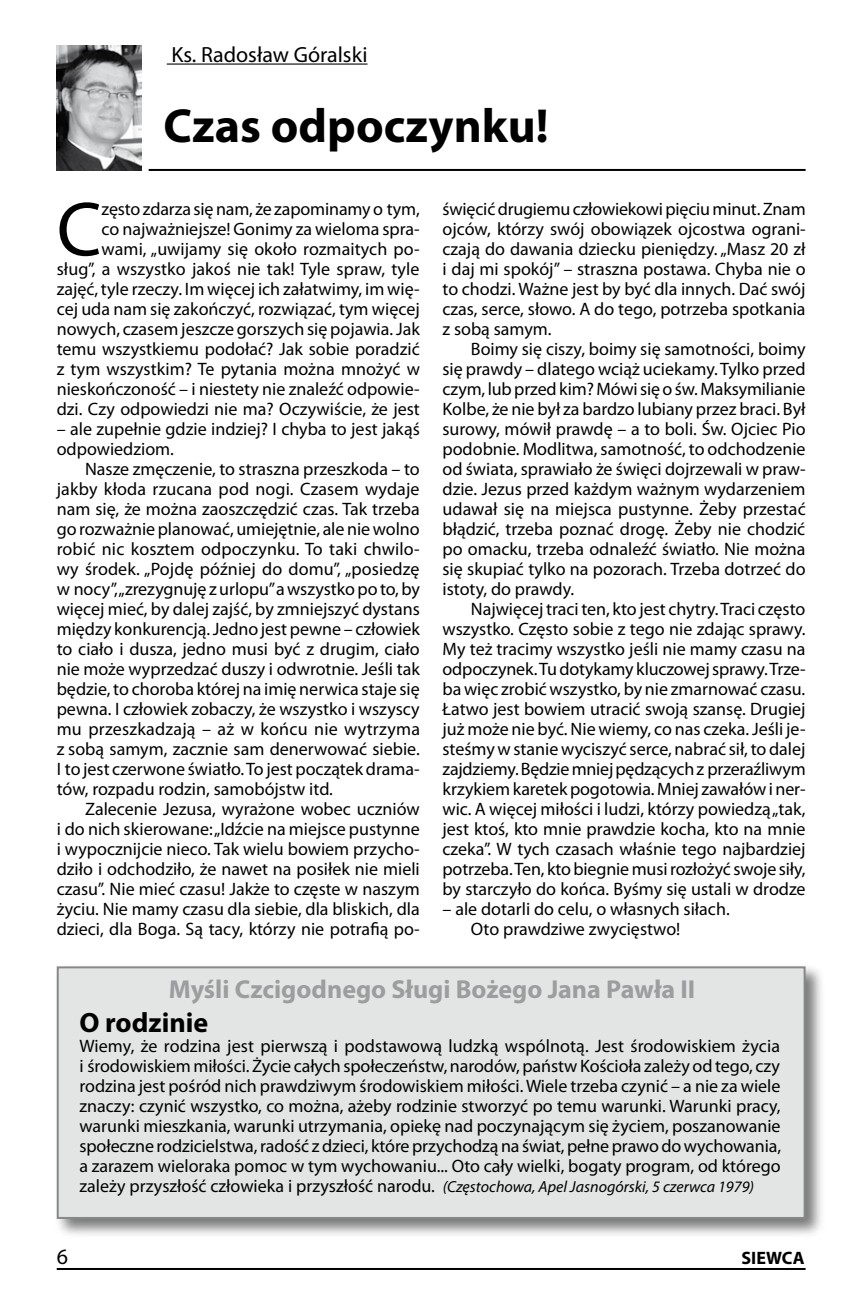
<style>
.page{position:relative;width:851px;height:1304px;background:#fff}
.page>*{position:absolute;margin:0;border:0;box-sizing:border-box;transform-origin:0 0}
.t1{font:77.4px "Myriad Pro";color:#000}
.t2{font:700 48px "Myriad Pro";color:#000}
.t3{font:700 28px "Myriad Pro";color:#000}
.t4{font:700 26px "Myriad Pro";color:#9c9d9f}
.t5{font:22px "Myriad Pro";color:#000}
.t6{font:18px/20px "Myriad Pro";color:#000;text-align:justify}
.t7{font:700 18px "Myriad Pro";color:#000}
.s1{font-style:italic;font-size:16px}
</style>
<div class="page">
<hr style="left:57px;top:1268px;width:748px;height:2px;background:#000">
<hr style="left:167px;top:64px;width:200px;height:1px;background:#000">
<hr style="left:149px;top:169px;width:656px;height:2px;background:#000">
<img style="left:57px;top:45px;width:85px;height:126px">
<div style="left:53px;top:962px;width:772px;height:278px;background:#000;opacity:.53"></div>
<div style="left:58px;top:967px;width:746px;height:251px;background:#e3e4e4"></div>
<div style="left:57px;top:966px;width:748px;height:253px;border:2px solid #878889"></div>
<p class="t5" style="left:171px;top:41px;width:197px">Ks. Radosław Góralski</p>
<h2 class="t2" style="left:163px;top:94px;width:387px">Czas odpoczynku!</h2>
<h1 class="t1" style="left:57px;top:182px;width:46px">C</h1>
<p class="t6" style="left:57px;top:199px;width:365px;text-align:right">zęsto zdarza się nam, że zapominamy o tym,<br>co najważniejsze! Gonimy za wieloma spra&shy;wami, „uwijamy się około rozmaitych po-<br>sług”, a wszystko jakoś nie tak! Tyle spraw, tyle zajęć, tyle rzeczy. Im więcej ich załatwimy, im wię&shy;cej uda nam się zakończyć, rozwiązać, tym więcej nowych, czasem jeszcze gorszych się pojawia. Jak temu wszystkiemu podołać? Jak sobie poradzić z tym wszystkim? Te pytania można mnożyć w nieskończoność – i niestety nie znaleźć odpowie&shy;dzi. Czy odpowiedzi nie ma? Oczywiście, że jest</p>
<p class="t6" style="left:57px;top:419px;width:364px">– ale zupełnie gdzie indziej? I chyba to jest jakąś odpowiedziom.</p>
<p class="t6" style="left:57px;top:459px;width:365px;text-indent:28px">Nasze zmęczenie, to straszna przeszkoda – to jakby kłoda rzucana pod nogi. Czasem wydaje nam się, że można zaoszczędzić czas. Tak trzeba go rozważnie planować, umiejętnie, ale nie wolno robić nic kosztem odpoczynku. To taki chwilo&shy;wy środek. „Pojdę później do domu”, „posiedzę w nocy”, „zrezygnuję z urlopu” a wszystko po to, by więcej mieć, by dalej zajść, by zmniejszyć dystans między konkurencją. Jedno jest pewne – człowiek to ciało i dusza, jedno musi być z drugim, ciało nie może wyprzedzać duszy i odwrotnie. Jeśli tak będzie, to choroba której na imię nerwica staje się pewna. I człowiek zobaczy, że wszystko i wszyscy mu przeszkadzają – aż w końcu nie wytrzyma z sobą samym, zacznie sam denerwować siebie.<br>I to jest czerwone światło. To jest początek drama&shy;tów, rozpadu rodzin, samobójstw itd.</p>
<p class="t6" style="left:57px;top:799px;width:364px;text-indent:28px">Zalecenie Jezusa, wyrażone wobec uczniów i do nich skierowane: „Idźcie na miejsce pustynne i wypocznijcie nieco. Tak wielu bowiem przycho&shy;dziło i odchodziło, że nawet na posiłek nie mieli czasu”. Nie mieć czasu! Jakże to częste w naszym życiu. Nie mamy czasu dla siebie, dla bliskich, dla dzieci, dla Boga. Są tacy, którzy nie potrafią po-</p>
<p class="t6" style="left:442px;top:199px;width:365px">święcić drugiemu człowiekowi pięciu minut. Znam ojców, którzy swój obowiązek ojcostwa ograni&shy;czają do dawania dziecku pieniędzy. „Masz 20 zł i daj mi spokój” – straszna postawa. Chyba nie o to chodzi. Ważne jest by być dla innych. Dać swój czas, serce, słowo. A do tego, potrzeba spotkania z sobą samym.</p>
<p class="t6" style="left:442px;top:339px;width:364px;text-indent:28px">Boimy się ciszy, boimy się samotności, boimy się prawdy – dlatego wciąż uciekamy. Tylko przed czym, lub przed kim? Mówi się o św. Maksymilianie Kolbe, że nie był za bardzo lubiany przez braci. Był surowy, mówił prawdę – a to boli. Św. Ojciec Pio podobnie. Modlitwa, samotność, to odchodzenie od świata, sprawiało że święci dojrzewali w praw&shy;dzie. Jezus przed każdym ważnym wydarzeniem udawał się na miejsca pustynne. Żeby przestać błądzić, trzeba poznać drogę. Żeby nie chodzić po omacku, trzeba odnaleźć światło. Nie można się skupiać tylko na pozorach. Trzeba dotrzeć do istoty, do prawdy.</p>
<p class="t6" style="left:442px;top:599px;width:364px;text-indent:28px">Najwięcej traci ten, kto jest chytry. Traci często wszystko. Często sobie z tego nie zdając sprawy.<br>My też tracimy wszystko jeśli nie mamy czasu na odpoczynek. Tu dotykamy kluczowej sprawy. Trze&shy;ba więc zrobić wszystko, by nie zmarnować czasu.<br>Łatwo jest bowiem utracić swoją szansę. Drugiej już może nie być. Nie wiemy, co nas czeka. Jeśli je&shy;steśmy w stanie wyciszyć serce, nabrać sił, to dalej zajdziemy. Będzie mniej pędzących z przeraźliwym krzykiem karetek pogotowia. Mniej zawałów i ner&shy;wic. A więcej miłości i ludzi, którzy powiedzą „tak, jest ktoś, kto mnie prawdzie kocha, kto na mnie czeka”. W tych czasach właśnie tego najbardziej potrzeba. Ten, kto biegnie musi rozłożyć swoje siły, by starczyło do końca. Byśmy się ustali w drodze</p>
<p class="t6" style="left:471px;top:899px;width:260px;text-indent:-28px">– ale dotarli do celu, o własnych siłach.<br>Oto prawdziwe zwycięstwo!</p>
<h3 class="t4" style="left:169px;top:973px;width:528px">Myśli Czcigodnego Sługi Bożego Jana Pawła II</h3>
<h3 class="t3" style="left:79px;top:1005px;width:130px">O rodzinie</h3>
<p class="t6" style="left:79px;top:1036px;width:703px">Wiemy, że rodzina jest pierwszą i podstawową ludzką wspólnotą. Jest środowiskiem życia i środowiskiem miłości. Życie całych społeczeństw, narodów, państw Kościoła zależy od tego, czy rodzina jest pośród nich prawdziwym środowiskiem miłości. Wiele trzeba czynić – a nie za wiele znaczy: czynić wszystko, co można, ażeby rodzinie stworzyć po temu warunki. Warunki pracy, warunki mieszkania, warunki utrzymania, opiekę nad poczynającym się życiem, poszanowanie społeczne rodzicielstwa, radość z dzieci, które przychodzą na świat, pełne prawo do wychowania, a zarazem wieloraka pomoc w tym wychowaniu... Oto cały wielki, bogaty program, od którego zależy przyszłość człowieka i przyszłość narodu. <span class="s1">(Częstochowa, Apel Jasnogórski, 5 czerwca 1979)</span></p>
<p class="t7" style="left:741px;top:1246px;width:65px">SIEWCA</p>
</div>
